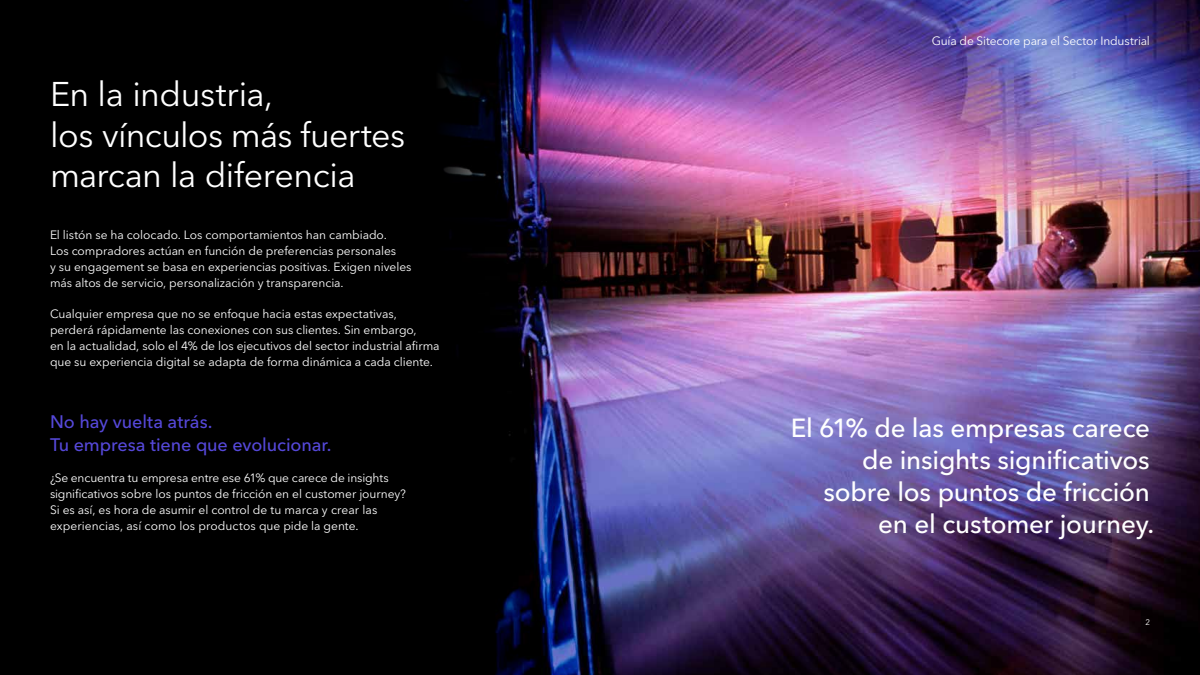
<style>
.page{position:relative;width:1200px;height:675px;background:#fff}
.page>*{position:absolute;margin:0;border:0;box-sizing:border-box;transform-origin:0 0}
.t1{font:34px/40.8px "Avenir Next LT Pro";letter-spacing:-.015em;color:#fff}
.t2{font:500 26px/32px "Avenir Next LT Pro";letter-spacing:-.01em;color:#fff;text-align:right}
.t3{font:500 18px/23px "Avenir Next LT Pro";letter-spacing:-.005em;color:#5548d9}
.t4{font:12px/16px "Avenir Next LT Pro";letter-spacing:-.005em;color:#fff}
.t5{font:8px "Avenir Next LT Pro";color:#fff}
</style>
<div class="page">
<div style="left:0;top:0;width:396px;height:675px;background:#000"></div>
<img style="left:533px;top:0;width:667px;height:675px">
<div style="left:374px;top:0;width:159px;height:675px;background:#000"></div>
<h1 class="t1" style="left:50px;top:73px;width:357px">En la industria,<br>los vínculos más fuertes marcan la diferencia</h1>
<p class="t4" style="left:50px;top:227px;width:363px">El listón se ha colocado. Los comportamientos han cambiado.<br>Los compradores actúan en función de preferencias personales<br>y su engagement se basa en experiencias positivas. Exigen niveles más altos de servicio, personalización y transparencia.</p>
<p class="t4" style="left:50px;top:306px;width:391px">Cualquier empresa que no se enfoque hacia estas expectativas, perderá rápidamente las conexiones con sus clientes. Sin embargo,<br>en la actualidad, solo el 4% de los ejecutivos del sector industrial afirma que su experiencia digital se adapta de forma dinámica a cada cliente.</p>
<h3 class="t3" style="left:50px;top:410px;width:283px">No hay vuelta atrás.<br>Tu empresa tiene que evolucionar.</h3>
<p class="t4" style="left:50px;top:470px;width:358px">¿Se encuentra tu empresa entre ese 61% que carece de insights significativos sobre los puntos de fricción en el customer journey?<br>Si es así, es hora de asumir el control de tu marca y crear las experiencias, así como los productos que pide la gente.</p>
<p class="t4" style="left:932px;top:32px;width:220px">Guía de Sitecore para el Sector Industrial</p>
<h2 class="t2" style="left:791px;top:412px;width:365px">El 61% de las empresas carece de insights significativos<br>sobre los puntos de fricción<br>en el customer journey.</h2>
<p class="t5" style="left:1145px;top:617px;width:6px">2</p>
</div>
